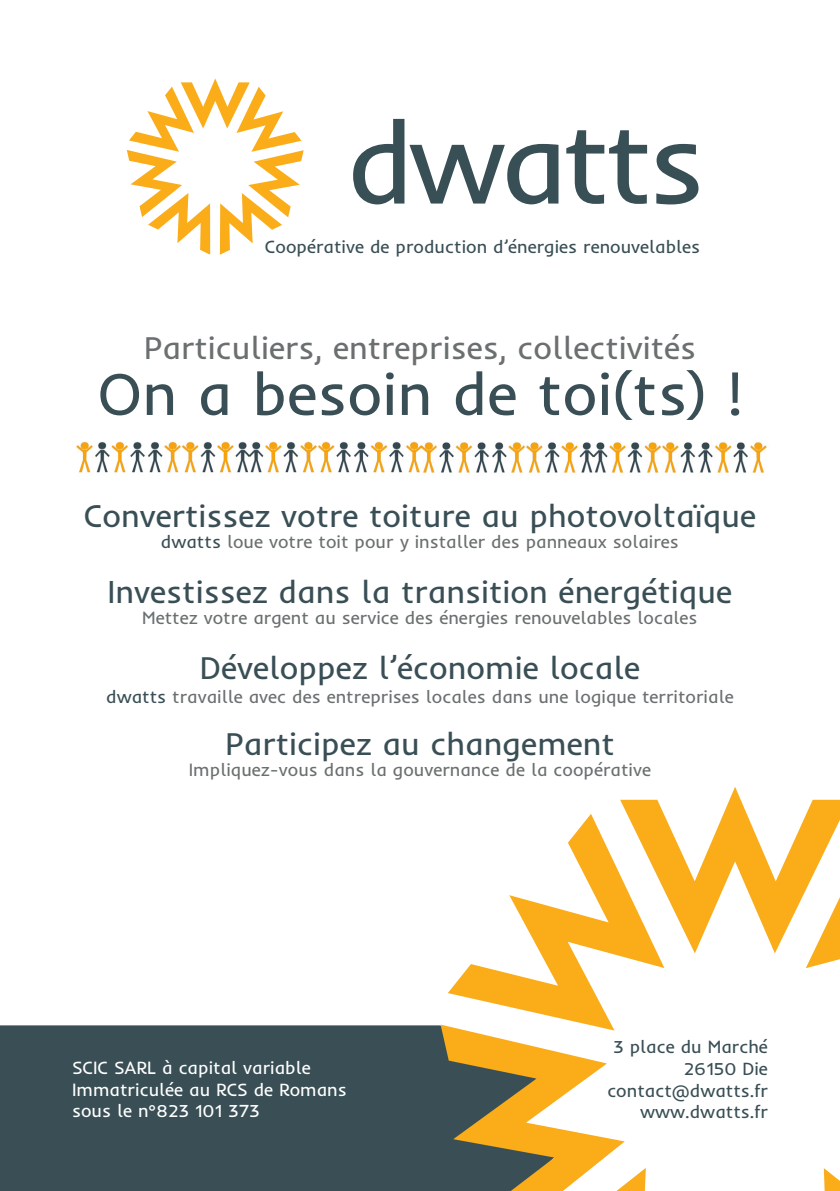
<style>
.page{position:relative;width:840px;height:1191px;background:#fff}
.page>*{position:absolute;margin:0;border:0;box-sizing:border-box;transform-origin:0 0}
.t1{font:60px "Inder";color:#394f55}
.t2{font:32px "Inder";color:#394f55}
.t3{font:32px "Inder";color:#6b6f70}
.t4{font:18px "Inder";color:#6b6f70}
.t5{font:18px "Inder";color:#394f55}
.t6{font:18px "Inder";color:#fff}
.s1{color:#394f55}
</style>
<div class="page">
<svg style="left:127px;top:78px;width:176px;height:177px"></svg>
<svg style="left:353px;top:119px;width:205px;height:85px"></svg>
<svg style="left:566px;top:130px;width:80px;height:74px"></svg>
<svg style="left:656px;top:144px;width:42px;height:60px"></svg>
<div style="left:0;top:1025px;width:440px;height:166px;background:#394f55"></div>
<svg style="left:823px;top:1168px;width:16px;height:23px"></svg>
<svg style="left:440px;top:1024px;width:205px;height:167px"></svg>
<svg style="left:447px;top:814px;width:198px;height:216px"></svg>
<svg style="left:619px;top:787px;width:220px;height:181px"></svg>
<img style="left:76px;top:442px;width:691px;height:31px">
<p class="t5" style="left:265px;top:235px;width:436px">Coopérative de production d’énergies renouvelables</p>
<p class="t3" style="left:144px;top:327px;width:553px">Particuliers, entreprises, collectivités</p>
<p class="t1" style="left:97px;top:355px;width:646px">On a besoin de toi(ts) !</p>
<p class="t2" style="left:84px;top:495px;width:673px">Convertissez votre toiture au photovoltaïque</p>
<p class="t4" style="left:161px;top:530px;width:519px"><span class="s1">dwatts</span> loue votre toit pour y installer des panneaux solaires</p>
<p class="t2" style="left:108px;top:571px;width:625px">Investissez dans la transition énergétique</p>
<p class="t4" style="left:142px;top:606px;width:556px">Mettez votre argent au service des énergies renouvelables locales</p>
<p class="t2" style="left:200px;top:647px;width:441px">Développez l’économie locale</p>
<p class="t4" style="left:106px;top:685px;width:628px"><span class="s1">dwatts</span> travaille avec des entreprises locales dans une logique territoriale</p>
<p class="t2" style="left:225px;top:723px;width:391px">Participez au changement</p>
<p class="t4" style="left:189px;top:758px;width:463px">Impliquez-vous dans la gouvernance de la coopérative</p>
<p class="t6" style="left:72px;top:1056px;width:240px">SCIC SARL à capital variable</p>
<p class="t6" style="left:72px;top:1078px;width:276px">Immatriculée au RCS de Romans</p>
<p class="t6" style="left:72px;top:1099px;width:189px">sous le n°823 101 373</p>
<p class="t5" style="left:613px;top:1035px;width:156px">3 place du Marché</p>
<p class="t5" style="left:683px;top:1057px;width:85px">26150 Die</p>
<p class="t5" style="left:607px;top:1078px;width:162px">contact@dwatts.fr</p>
<p class="t5" style="left:640px;top:1100px;width:129px">www.dwatts.fr</p>
</div>
